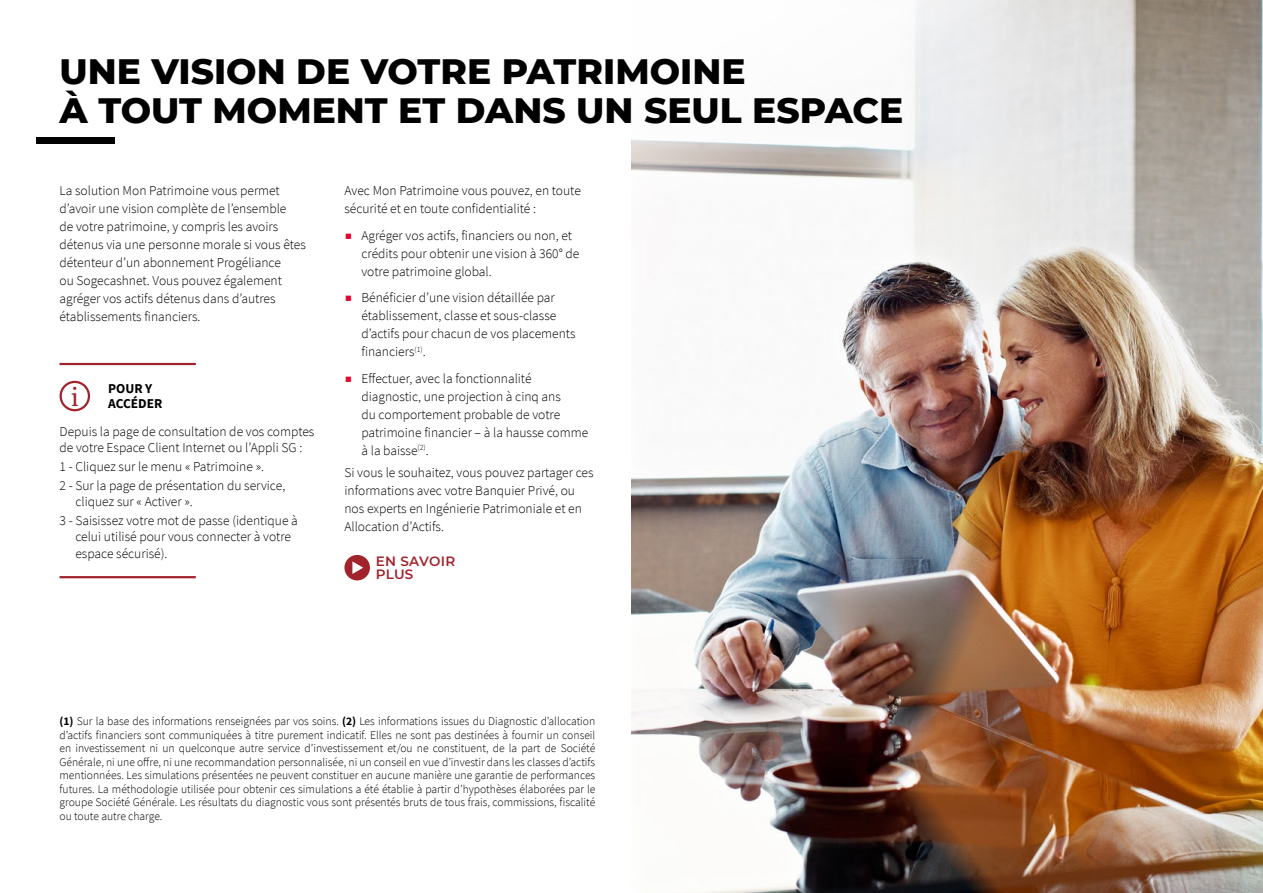
<style>
.page{position:relative;width:1263px;height:893px;background:#fff}
.page>*{position:absolute;margin:0;border:0;box-sizing:border-box;transform-origin:0 0}
.t1{font:800 36px/39px "Montserrat";color:#000}
.t2{font:25.65px "Georgia";color:#a1242d}
.t3{font:300 13.5px/18px "Source Sans Pro";color:#000}
.t4{font:600 13.5px/13.5px "Montserrat";letter-spacing:.025em;color:#a1242d}
.t5{font:700 13.5px/15px "Source Sans Pro";color:#000}
.t6{font:300 11.7px/13.5px "Source Sans Pro";color:#000;text-align:justify}
.s1{font-family:"Montserrat";font-weight:400;color:#e4032e}
.s2{font-weight:700}
</style>
<div class="page">
<img style="left:631px;top:0;width:632px;height:893px">
<div style="left:37px;top:137px;width:78px;height:7px;background:#000"></div>
<div style="left:344px;top:555px;width:26px;height:25px;background:#a1242d;border-radius:50%"></div>
<svg style="left:352px;top:561px;width:11px;height:13px"></svg>
<hr style="left:60px;top:363px;width:136px;height:2px;background:#a1242d">
<hr style="left:60px;top:576px;width:136px;height:2px;background:#a1242d">
<div style="left:60px;top:381px;width:30px;height:30px;border:2px solid #a1242d;border-radius:50%"></div>
<h1 class="t1" style="left:60px;top:50px;width:845px">UNE VISION DE VOTRE PATRIMOINE<br>À TOUT MOMENT ET DANS UN SEUL ESPACE</h1>
<p class="t3" style="left:60px;top:182px;width:248px">La solution Mon Patrimoine vous permet d’avoir une vision complète de l’ensemble<br>de votre patrimoine, y compris les avoirs détenus via une personne morale si vous êtes détenteur d’un abonnement Progéliance<br>ou Sogecashnet. Vous pouvez également agréger vos actifs détenus dans d’autres établissements financiers.</p>
<p class="t3" style="left:344px;top:182px;width:238px">Avec Mon Patrimoine vous pouvez, en toute sécurité et en toute confidentialité :</p>
<p class="t3" style="left:361px;top:226px;width:219px;text-indent:-17px"><span class="s1">■</span> Agréger vos actifs, financiers ou non, et crédits pour obtenir une vision à 360° de votre patrimoine global.</p>
<p class="t3" style="left:361px;top:289px;width:215px;text-indent:-17px"><span class="s1">■</span> Bénéficier d’une vision détaillée par établissement, classe et sous-classe d’actifs pour chacun de vos placements financiers<sup>(1)</sup>.</p>
<p class="t3" style="left:361px;top:369px;width:228px;text-indent:-17px"><span class="s1">■</span> Effectuer, avec la fonctionnalité diagnostic, une projection à cinq ans<br>du comportement probable de votre patrimoine financier – à la hausse comme à la baisse<sup>(2)</sup>.</p>
<p class="t3" style="left:344px;top:463px;width:251px">Si vous le souhaitez, vous pouvez partager ces informations avec votre Banquier Privé, ou nos experts en Ingénierie Patrimoniale et en Allocation d’Actifs.</p>
<p class="t5" style="left:108px;top:381px;width:56px">POUR Y<br>ACCÉDER</p>
<p class="t3" style="left:60px;top:423px;width:256px;line-height:16.5px">Depuis la page de consultation de vos comptes de votre Espace Client Internet ou l’Appli SG :</p>
<p class="t3" style="left:60px;top:457px;width:227px;line-height:18.6px">1 - Cliquez sur le menu « Patrimoine ».<br>2 - Sur la page de présentation du service,</p>
<p class="t3" style="left:60px;top:492px;width:240px;line-height:18.6px;text-indent:16px">cliquez sur « Activer ».<br>3 - Saisissez votre mot de passe (identique à</p>
<p class="t3" style="left:75px;top:529px;width:217px;line-height:16.5px">celui utilisé pour vous connecter à votre espace sécurisé).</p>
<h2 class="t2" style="left:71px;top:381px;width:9px">i</h2>
<p class="t4" style="left:376px;top:553px;width:81px">EN SAVOIR<br>PLUS</p>
<p class="t6" style="left:60px;top:715px;width:537px"><span class="s2">(1)</span> Sur la base des informations renseignées par vos soins. <span class="s2">(2)</span> Les informations issues du Diagnostic d’allocation d’actifs financiers sont communiquées à titre purement indicatif. Elles ne sont pas destinées à fournir un conseil en investissement ni un quelconque autre service d’investissement et/ou ne constituent, de la part de Société Générale, ni une offre, ni une recommandation personnalisée, ni un conseil en vue d’investir dans les classes d’actifs mentionnées. Les simulations présentées ne peuvent constituer en aucune manière une garantie de performances futures. La méthodologie utilisée pour obtenir ces simulations a été établie à partir d’hypothèses élaborées par le groupe Société Générale. Les résultats du diagnostic vous sont présentés bruts de tous frais, commissions, fiscalité ou toute autre charge.</p>
</div>
